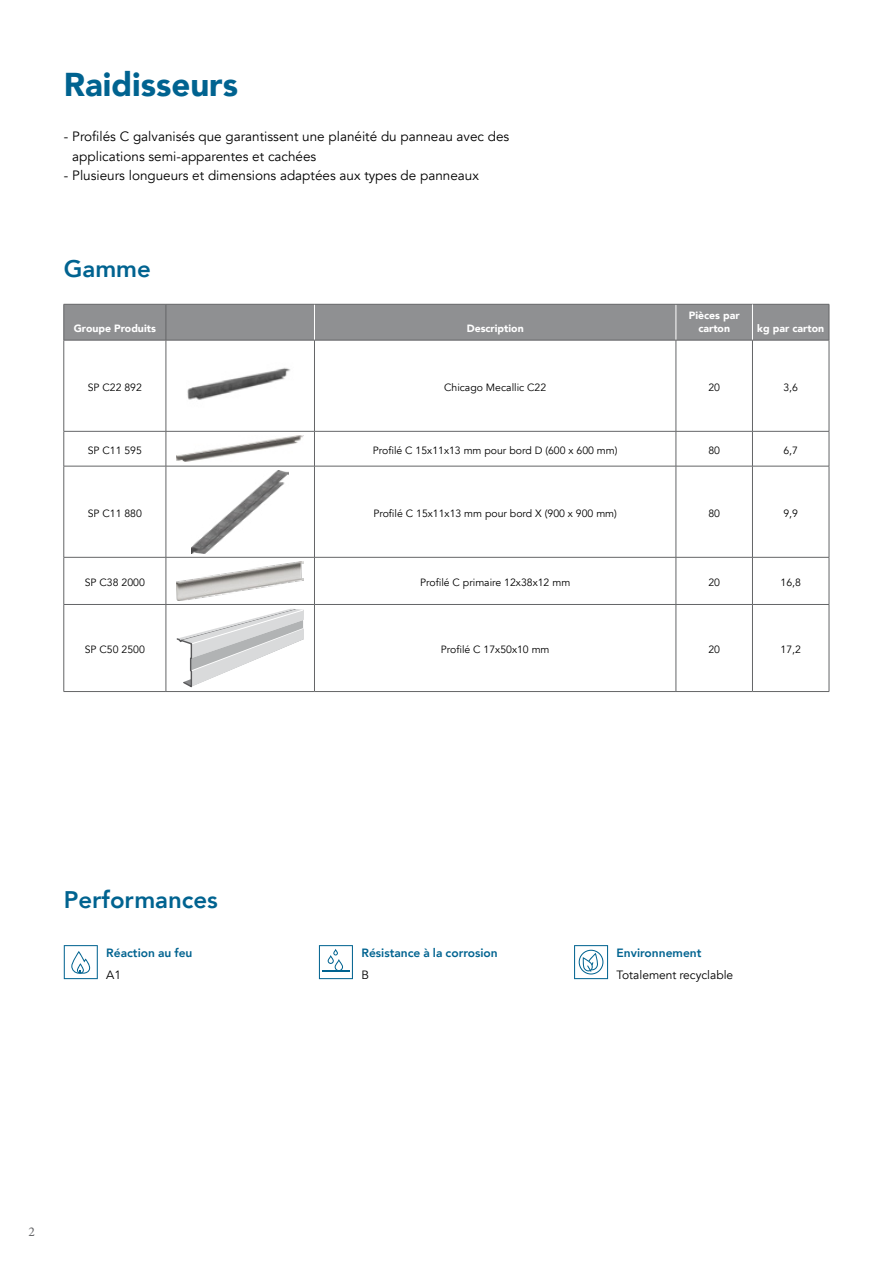
<style>
.page{position:relative;width:893px;height:1263px;background:#fff}
.page>*{position:absolute;margin:0;border:0;box-sizing:border-box;transform-origin:0 0}
.t1{font:900 33px "Avenir";color:#006390}
.t2{font:800 24px "Avenir";color:#006390}
.t3{font:13.5px/19.5px "Avenir";color:#000}
.t4{font:13.5px "Minion Pro";color:#646567}
.t5{font:800 12px "Avenir";color:#006390}
.t6{font:12px "Avenir";color:#000}
.t7{font:10.5px "Avenir";color:#000}
.t8{font:900 10.5px/12.6px "Avenir";color:#fff;text-align:center}
</style>
<div class="page">
<svg style="left:64px;top:945px;width:34px;height:34px"></svg>
<svg style="left:319px;top:945px;width:34px;height:34px"></svg>
<svg style="left:574px;top:945px;width:34px;height:34px"></svg>
<div style="left:65px;top:305px;width:764px;height:35px;background:#8f9092"></div>
<hr style="left:64px;top:340px;width:1px;height:91px;background:#646567">
<hr style="left:64px;top:431px;width:1px;height:35px;background:#646567">
<hr style="left:64px;top:466px;width:1px;height:91px;background:#646567">
<hr style="left:64px;top:557px;width:1px;height:47px;background:#646567">
<hr style="left:64px;top:605px;width:1px;height:86px;background:#646567">
<hr style="left:166px;top:340px;width:1px;height:91px;background:#646567">
<hr style="left:166px;top:431px;width:1px;height:35px;background:#646567">
<hr style="left:166px;top:466px;width:1px;height:91px;background:#646567">
<hr style="left:166px;top:557px;width:1px;height:47px;background:#646567">
<hr style="left:166px;top:605px;width:1px;height:86px;background:#646567">
<hr style="left:314px;top:340px;width:1px;height:91px;background:#646567">
<hr style="left:314px;top:431px;width:1px;height:35px;background:#646567">
<hr style="left:314px;top:466px;width:1px;height:91px;background:#646567">
<hr style="left:314px;top:557px;width:1px;height:47px;background:#646567">
<hr style="left:314px;top:605px;width:1px;height:86px;background:#646567">
<hr style="left:676px;top:340px;width:1px;height:91px;background:#646567">
<hr style="left:676px;top:431px;width:1px;height:35px;background:#646567">
<hr style="left:676px;top:466px;width:1px;height:91px;background:#646567">
<hr style="left:676px;top:557px;width:1px;height:47px;background:#646567">
<hr style="left:676px;top:605px;width:1px;height:86px;background:#646567">
<hr style="left:752px;top:340px;width:1px;height:91px;background:#646567">
<hr style="left:829px;top:340px;width:1px;height:91px;background:#646567">
<hr style="left:752px;top:431px;width:1px;height:35px;background:#646567">
<hr style="left:829px;top:431px;width:1px;height:35px;background:#646567">
<hr style="left:752px;top:466px;width:1px;height:91px;background:#646567">
<hr style="left:829px;top:466px;width:1px;height:91px;background:#646567">
<hr style="left:752px;top:557px;width:1px;height:47px;background:#646567">
<hr style="left:829px;top:557px;width:1px;height:47px;background:#646567">
<hr style="left:752px;top:605px;width:1px;height:86px;background:#646567">
<hr style="left:829px;top:605px;width:1px;height:86px;background:#646567">
<hr style="left:314px;top:304px;width:1px;height:36px;background:#fff">
<hr style="left:676px;top:304px;width:1px;height:36px;background:#fff">
<hr style="left:64px;top:691px;width:102px;height:1px;background:#646567">
<hr style="left:166px;top:691px;width:148px;height:1px;background:#646567">
<hr style="left:314px;top:691px;width:362px;height:1px;background:#646567">
<hr style="left:676px;top:691px;width:76px;height:1px;background:#646567">
<hr style="left:752px;top:691px;width:77px;height:1px;background:#646567">
<hr style="left:166px;top:304px;width:1px;height:36px;background:#646567">
<hr style="left:64px;top:304px;width:102px;height:1px;background:#646567">
<hr style="left:64px;top:304px;width:1px;height:36px;background:#646567">
<hr style="left:166px;top:304px;width:148px;height:1px;background:#646567">
<hr style="left:314px;top:304px;width:362px;height:1px;background:#646567">
<hr style="left:676px;top:304px;width:76px;height:1px;background:#646567">
<hr style="left:752px;top:304px;width:77px;height:1px;background:#646567">
<hr style="left:829px;top:304px;width:1px;height:36px;background:#646567">
<hr style="left:752px;top:304px;width:1px;height:36px;background:#fff">
<hr style="left:64px;top:340px;width:102px;height:1px;background:#646567">
<hr style="left:166px;top:340px;width:148px;height:1px;background:#646567">
<hr style="left:314px;top:340px;width:362px;height:1px;background:#646567">
<hr style="left:676px;top:340px;width:76px;height:1px;background:#646567">
<hr style="left:752px;top:340px;width:77px;height:1px;background:#646567">
<hr style="left:64px;top:431px;width:102px;height:1px;background:#646567">
<hr style="left:166px;top:431px;width:148px;height:1px;background:#646567">
<hr style="left:314px;top:431px;width:362px;height:1px;background:#646567">
<hr style="left:676px;top:431px;width:76px;height:1px;background:#646567">
<hr style="left:752px;top:431px;width:77px;height:1px;background:#646567">
<hr style="left:64px;top:466px;width:102px;height:1px;background:#646567">
<hr style="left:166px;top:466px;width:148px;height:1px;background:#646567">
<hr style="left:314px;top:466px;width:362px;height:1px;background:#646567">
<hr style="left:676px;top:466px;width:76px;height:1px;background:#646567">
<hr style="left:752px;top:466px;width:77px;height:1px;background:#646567">
<hr style="left:64px;top:557px;width:102px;height:1px;background:#646567">
<hr style="left:166px;top:557px;width:148px;height:1px;background:#646567">
<hr style="left:314px;top:557px;width:362px;height:1px;background:#646567">
<hr style="left:676px;top:557px;width:76px;height:1px;background:#646567">
<hr style="left:752px;top:557px;width:77px;height:1px;background:#646567">
<hr style="left:64px;top:604px;width:102px;height:1px;background:#646567">
<hr style="left:166px;top:604px;width:148px;height:1px;background:#646567">
<hr style="left:314px;top:604px;width:362px;height:1px;background:#646567">
<hr style="left:676px;top:604px;width:76px;height:1px;background:#646567">
<hr style="left:752px;top:604px;width:77px;height:1px;background:#646567">
<img style="left:187px;top:367px;width:104px;height:33px">
<img style="left:176px;top:436px;width:127px;height:26px">
<img style="left:191px;top:470px;width:98px;height:83px">
<img style="left:176px;top:561px;width:128px;height:39px">
<svg style="left:176px;top:609px;width:128px;height:78px"></svg>
<h1 class="t1" style="left:64px;top:56px;width:176px">Raidisseurs</h1>
<p class="t3" style="left:72px;top:127px;width:439px;text-indent:-9px">- Profilés C galvanisés que garantissent une planéité du panneau avec des applications semi-apparentes et cachées</p>
<p class="t3" style="left:64px;top:166px;width:417px">- Plusieurs longueurs et dimensions adaptées aux types de panneaux</p>
<h2 class="t2" style="left:64px;top:250px;width:89px">Gamme</h2>
<p class="t8" style="left:74px;top:321px;width:84px">Groupe Produits</p>
<p class="t8" style="left:467px;top:321px;width:58px">Description</p>
<p class="t8" style="left:689px;top:309px;width:52px">Pièces par carton</p>
<p class="t8" style="left:757px;top:321px;width:68px">kg par carton</p>
<p class="t7" style="left:88px;top:381px;width:56px">SP C22 892</p>
<p class="t7" style="left:444px;top:381px;width:104px">Chicago Mecallic C22</p>
<p class="t7" style="left:708px;top:381px;width:13px">20</p>
<p class="t7" style="left:783px;top:381px;width:16px">3,6</p>
<p class="t7" style="left:88px;top:444px;width:56px">SP C11 595</p>
<p class="t7" style="left:373px;top:444px;width:246px">Profilé C 15x11x13 mm pour bord D (600 x 600 mm)</p>
<p class="t7" style="left:708px;top:444px;width:13px">80</p>
<p class="t7" style="left:783px;top:444px;width:16px">6,7</p>
<p class="t7" style="left:88px;top:507px;width:56px">SP C11 880</p>
<p class="t7" style="left:373px;top:507px;width:245px">Profilé C 15x11x13 mm pour bord X (900 x 900 mm)</p>
<p class="t7" style="left:708px;top:507px;width:13px">80</p>
<p class="t7" style="left:783px;top:507px;width:16px">9,9</p>
<p class="t7" style="left:85px;top:576px;width:62px">SP C38 2000</p>
<p class="t7" style="left:420px;top:576px;width:152px">Profilé C primaire 12x38x12 mm</p>
<p class="t7" style="left:708px;top:576px;width:13px">20</p>
<p class="t7" style="left:780px;top:576px;width:22px">16,8</p>
<p class="t7" style="left:85px;top:643px;width:62px">SP C50 2500</p>
<p class="t7" style="left:441px;top:643px;width:110px">Profilé C 17x50x10 mm</p>
<p class="t7" style="left:708px;top:643px;width:13px">20</p>
<p class="t7" style="left:780px;top:643px;width:22px">17,2</p>
<h2 class="t2" style="left:64px;top:881px;width:156px">Performances</h2>
<p class="t5" style="left:106px;top:943px;width:88px">Réaction au feu</p>
<p class="t6" style="left:106px;top:968px;width:16px">A1</p>
<p class="t5" style="left:361px;top:943px;width:138px">Résistance à la corrosion</p>
<p class="t6" style="left:361px;top:968px;width:9px">B</p>
<p class="t5" style="left:617px;top:943px;width:86px">Environnement</p>
<p class="t6" style="left:617px;top:968px;width:118px">Totalement recyclable</p>
<p class="t4" style="left:29px;top:1223px;width:8px">2</p>
</div>
